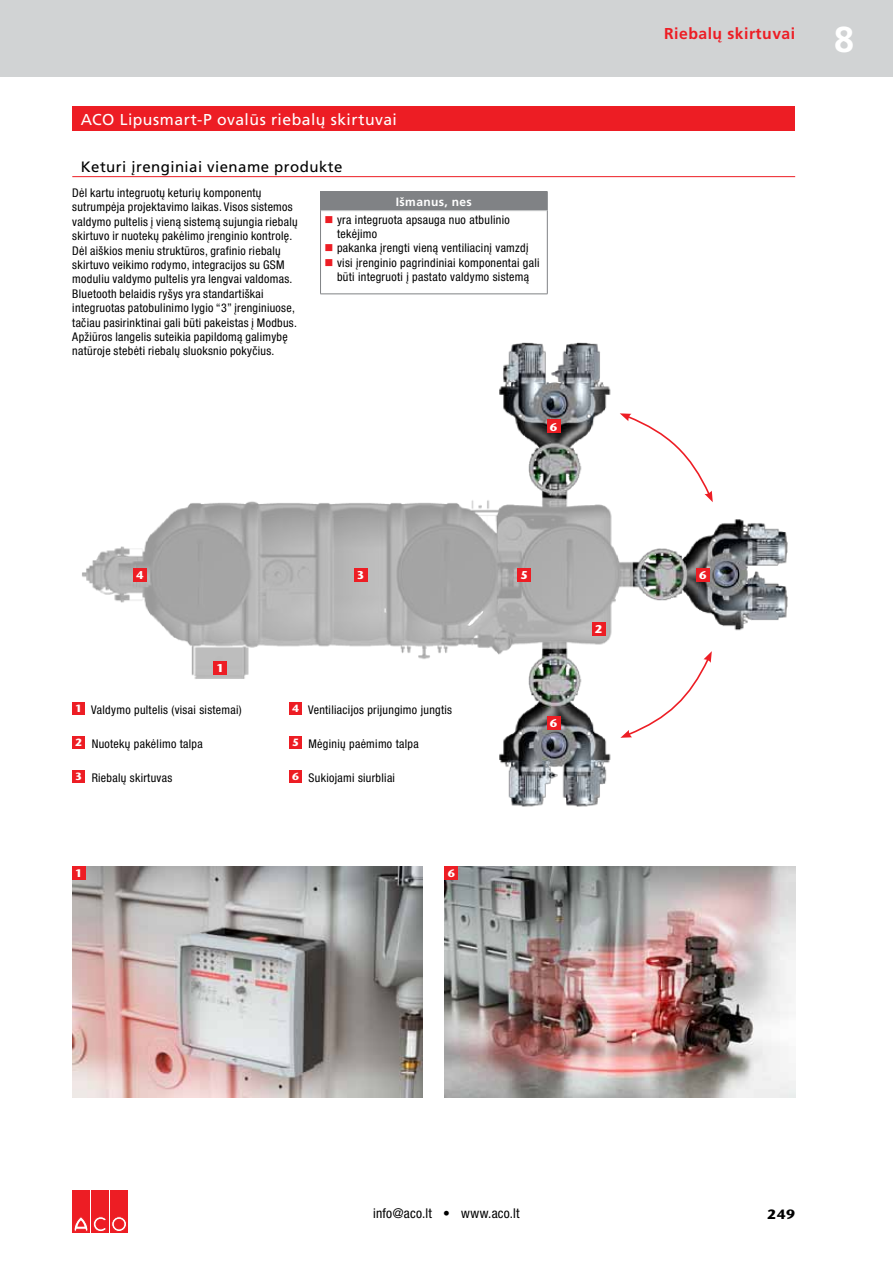
<style>
.page{position:relative;width:893px;height:1263px;background:#fff}
.page>*{position:absolute;margin:0;border:0;box-sizing:border-box;transform-origin:0 0}
.t1{font:700 36px "Frutiger PRO";color:#fff}
.t2{font:15.75px "Frutiger PRO";letter-spacing:.025em;color:#fff}
.t3{font:700 15.75px "Frutiger PRO";letter-spacing:.03em;color:#ed1d24}
.t4{font:15px "Frutiger PRO";letter-spacing:.03em;color:#000}
.t5{font:condensed 13.5px "Helvetica Neue LT Pro";letter-spacing:.02em;color:#000}
.t6{font:700 13.5px "Stone Sans ITC Pro";color:#000}
.t7{font:condensed 12px/14.4px "Helvetica Neue LT Pro";letter-spacing:.025em;color:#000}
.t8{font:700 12px "Frutiger PRO";letter-spacing:.03em;color:#fff}
.t9{font:700 11.4px "Stone Sans ITC";color:#fff}
.t10{font:700 10.95px "Stone Sans ITC";color:#fff}
</style>
<div class="page">
<div style="left:72px;top:106px;width:723px;height:25px;background:#ed1d24"></div>
<div style="left:0;top:0;width:893px;height:77px;background:#d1d3d4"></div>
<div style="left:72px;top:1191px;width:18px;height:42px;background:#ed1d24"></div>
<div style="left:91px;top:1191px;width:18px;height:42px;background:#ed1d24"></div>
<svg style="left:74px;top:1216px;width:32px;height:16px"></svg>
<div style="left:110px;top:1191px;width:18px;height:42px;background:#ed1d24"></div>
<svg style="left:112px;top:1217px;width:15px;height:14px"></svg>
<div style="left:112px;top:1217px;width:15px;height:14px;border:1px solid #ed1d24;border-radius:50%"></div>
<div style="left:114px;top:1219px;width:10px;height:10px;background:#ed1d24;border-radius:50%"></div>
<div style="left:114px;top:1219px;width:10px;height:10px;border:1px solid #ed1d24;border-radius:50%"></div>
<hr style="left:72px;top:176px;width:723px;height:1px;background:#ed1d24">
<div style="left:321px;top:192px;width:226px;height:19px;background:#808285"></div>
<hr style="left:320px;top:191px;width:227px;height:1px;background:#808285">
<svg style="left:547px;top:192px;width:1px;height:19px"></svg>
<hr style="left:320px;top:211px;width:1px;height:83px;background:#808285">
<hr style="left:547px;top:211px;width:1px;height:83px;background:#808285">
<hr style="left:320px;top:294px;width:227px;height:1px;background:#808285">
<hr style="left:321px;top:210px;width:226px;height:1px;background:#d1d3d4">
<img style="left:72px;top:342px;width:716px;height:465px">
<svg style="left:620px;top:651px;width:92px;height:87px"></svg>
<svg style="left:620px;top:413px;width:93px;height:89px"></svg>
<div style="left:72px;top:702px;width:13px;height:12px;background:#ed1d24"></div>
<div style="left:72px;top:736px;width:13px;height:12px;background:#ed1d24"></div>
<div style="left:72px;top:770px;width:13px;height:12px;background:#ed1d24"></div>
<div style="left:289px;top:702px;width:13px;height:12px;background:#ed1d24"></div>
<div style="left:289px;top:736px;width:13px;height:12px;background:#ed1d24"></div>
<div style="left:289px;top:770px;width:13px;height:12px;background:#ed1d24"></div>
<div style="left:547px;top:716px;width:13px;height:14px;background:#ed1d24"></div>
<div style="left:696px;top:568px;width:14px;height:13px;background:#ed1d24"></div>
<div style="left:592px;top:622px;width:14px;height:13px;background:#ed1d24"></div>
<div style="left:517px;top:568px;width:14px;height:13px;background:#ed1d24"></div>
<div style="left:354px;top:568px;width:14px;height:13px;background:#ed1d24"></div>
<div style="left:133px;top:568px;width:14px;height:13px;background:#ed1d24"></div>
<div style="left:213px;top:661px;width:14px;height:14px;background:#ed1d24"></div>
<div style="left:547px;top:419px;width:13px;height:14px;background:#ed1d24"></div>
<img style="left:445px;top:866px;width:350px;height:231px">
<img style="left:72px;top:866px;width:351px;height:231px">
<div style="left:72px;top:866px;width:14px;height:14px;background:#ed1d24"></div>
<div style="left:445px;top:866px;width:13px;height:14px;background:#ed1d24"></div>
<svg style="left:320px;top:192px;width:12px;height:20px"></svg>
<h2 class="t2" style="left:81px;top:110px;width:318px">ACO Lipusmart-P ovalūs riebalų skirtuvai</h2>
<p class="t4" style="left:81px;top:158px;width:263px">Keturi įrenginiai viename produkte</p>
<p class="t7" style="left:72px;top:185px;width:227px">Dėl kartu integruotų keturių komponentų sutrumpėja projektavimo laikas. Visos sistemos valdymo pultelis į vieną sistemą sujungia riebalų skirtuvo ir nuotekų pakėlimo įrenginio kontrolę.<br>Dėl aiškios meniu struktūros, grafinio riebalų skirtuvo veikimo rodymo, integracijos su GSM moduliu valdymo pultelis yra lengvai valdomas.<br>Bluetooth belaidis ryšys yra standartiškai integruotas patobulinimo lygio “3” įrenginiuose, tačiau pasirinktinai gali būti pakeistas į Modbus.<br>Apžiūros langelis suteikia papildomą galimybę natūroje stebėti riebalų sluoksnio pokyčius.</p>
<p class="t8" style="left:396px;top:194px;width:77px">Išmanus, nes</p>
<p class="t7" style="left:337px;top:212px;width:204px">yra integruota apsauga nuo atbulinio tekėjimo<br>pakanka įrengti vieną ventiliacinį vamzdį visi įrenginio pagrindiniai komponentai gali būti integruoti į pastato valdymo sistemą</p>
<p class="t9" style="left:550px;top:419px;width:9px">6</p>
<p class="t9" style="left:136px;top:568px;width:9px">4</p>
<p class="t9" style="left:357px;top:568px;width:9px">3</p>
<p class="t9" style="left:520px;top:568px;width:9px">5</p>
<p class="t9" style="left:216px;top:661px;width:9px">1</p>
<p class="t7" style="left:75px;top:703px;width:168px"><sup>1</sup> Valdymo pultelis (visai sistemai)</p>
<p class="t7" style="left:75px;top:737px;width:129px"><sup>2</sup> Nuotekų pakėlimo talpa</p>
<p class="t7" style="left:75px;top:771px;width:99px"><sup>3</sup> Riebalų skirtuvas</p>
<p class="t7" style="left:292px;top:703px;width:162px"><sup>4</sup> Ventiliacijos prijungimo jungtis</p>
<p class="t7" style="left:292px;top:737px;width:128px"><sup>5</sup> Mėginių paėmimo talpa</p>
<p class="t7" style="left:292px;top:771px;width:105px"><sup>6</sup> Sukiojami siurbliai</p>
<p class="t10" style="left:75px;top:866px;width:9px">1</p>
<p class="t10" style="left:448px;top:866px;width:9px">6</p>
<p class="t9" style="left:550px;top:716px;width:9px">6</p>
<p class="t9" style="left:595px;top:622px;width:9px">2</p>
<h2 class="t3" style="left:664px;top:24px;width:132px">Riebalų skirtuvai</h2>
<h1 class="t1" style="left:834px;top:18px;width:22px">8</h1>
<p class="t9" style="left:699px;top:568px;width:9px">6</p>
<p class="t5" style="left:373px;top:1205px;width:148px">info@aco.lt • www.aco.lt</p>
<p class="t6" style="left:767px;top:1205px;width:29px">249</p>
</div>
